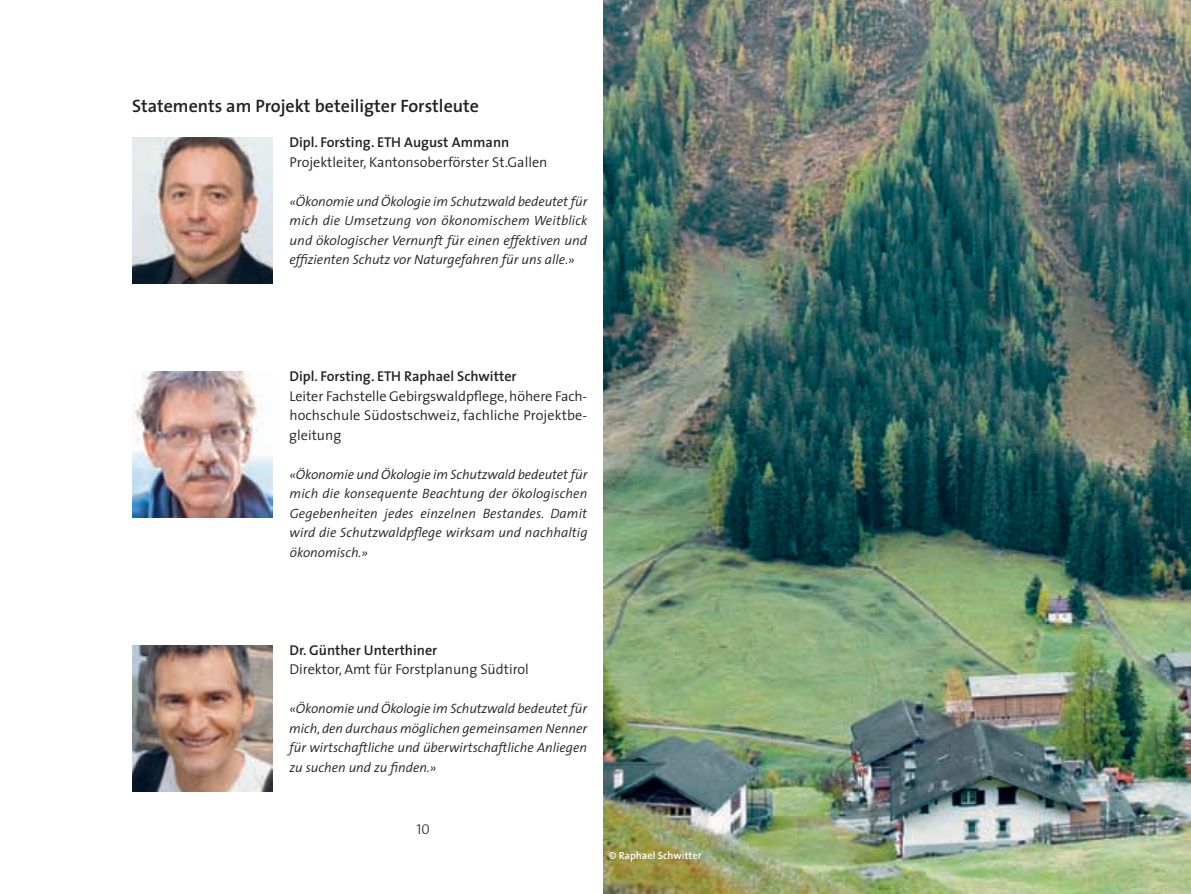
<style>
.page{position:relative;width:1191px;height:894px;background:#fff}
.page>*{position:absolute;margin:0;border:0;box-sizing:border-box;transform-origin:0 0}
.t1{font:600 18px "The Sans";color:#231f20}
.t2{font:300 14.25px/19.5px "The Sans";color:#231f20;text-align:justify}
.t3{font:600 14.25px "The Sans";color:#231f20}
.t4{font:14.25px "The Sans Light Caps";color:#231f20}
.t5{font:italic 300 13.5px/19.5px "The Sans";color:#231f20;text-align:justify}
.t6{font:600 10.5px "The Sans";color:#fff}
</style>
<div class="page">
<img style="left:603px;top:0;width:587px;height:893px">
<img style="left:132px;top:138px;width:140px;height:145px">
<img style="left:132px;top:372px;width:140px;height:145px">
<img style="left:132px;top:645px;width:140px;height:146px">
<h1 class="t1" style="left:132px;top:98px;width:348px">Statements am Projekt beteiligter Forstleute</h1>
<p class="t3" style="left:289px;top:137px;width:221px">Dipl. Forsting. ETH August Ammann</p>
<p class="t2" style="left:289px;top:154px;width:259px">Projektleiter, Kantonsoberförster St.Gallen</p>
<p class="t5" style="left:289px;top:193px;width:299px">«Ökonomie und Ökologie im Schutzwald bedeutet für mich die Umsetzung von ökonomischem Weitblick und ökologischer Vernunft für einen effektiven und effizienten Schutz vor Naturgefahren für uns alle.»</p>
<p class="t3" style="left:289px;top:371px;width:229px">Dipl. Forsting. ETH Raphael Schwitter</p>
<p class="t2" style="left:289px;top:388px;width:299px">Leiter Fachstelle Gebirgswaldpflege, höhere Fach&shy;hochschule Südostschweiz, fachliche Projektbe&shy;gleitung</p>
<p class="t5" style="left:289px;top:466px;width:299px">«Ökonomie und Ökologie im Schutzwald bedeutet für mich die konsequente Beachtung der ökologischen Gegebenheiten jedes einzelnen Bestandes. Damit wird die Schutzwaldpflege wirksam und nachhaltig ökonomisch.»</p>
<p class="t3" style="left:289px;top:644px;width:149px">Dr. Günther Unterthiner</p>
<p class="t2" style="left:289px;top:661px;width:241px">Direktor, Amt für Forstplanung Südtirol</p>
<p class="t5" style="left:289px;top:700px;width:299px">«Ökonomie und Ökologie im Schutzwald bedeutet für mich, den durchaus möglichen gemeinsamen Nenner für wirtschaftliche und überwirtschaftliche Anliegen zu suchen und zu finden.»</p>
<p class="t4" style="left:416px;top:824px;width:15px">10</p>
<p class="t6" style="left:608px;top:851px;width:95px">© Raphael Schwitter</p>
</div>
